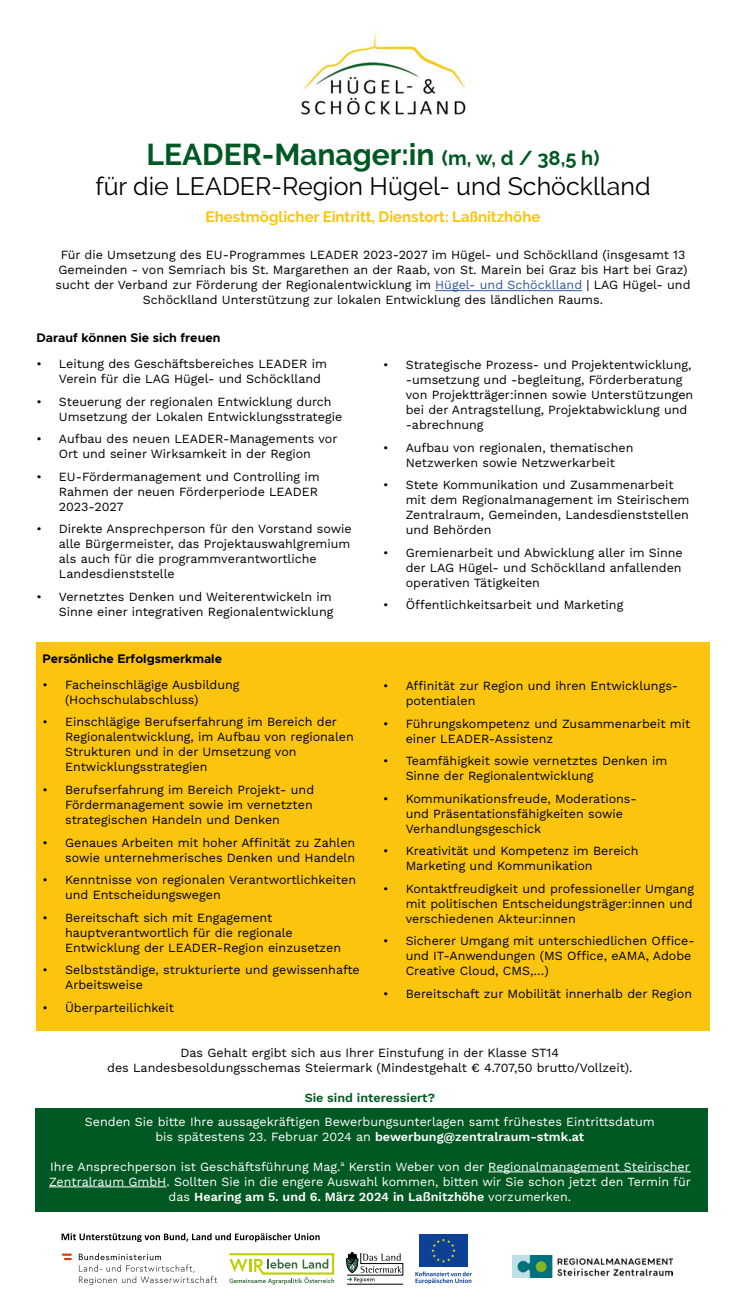
<style>
.page{position:relative;width:745px;height:1312px;background:#fff}
.page>*{position:absolute;margin:0;border:0;box-sizing:border-box;transform-origin:0 0}
.t1{font:700 30px "Raleway";color:#005823}
.t2{font:25px "Raleway";color:#000}
.t3{font:700 15px "Raleway";color:#fbc508}
.t4{font:12.5px/15px "Work Sans";color:#000}
.t5{font:12.5px/15px "Work Sans";color:#fff;text-align:center}
.t6{font:700 12.5px "Metropolis";color:#000}
.t7{font:600 12.5px "Work Sans";color:#005823}
.s1{font-size:20px}
.s2{color:#30589b}
.s3{font-weight:600}
</style>
<div class="page">
<div style="left:36px;top:642px;width:673px;height:388px;background:#fbc50f"></div>
<div style="left:419px;top:1234px;width:48px;height:32px;background:#0e4096"></div>
<svg style="left:431px;top:1238px;width:24px;height:24px"></svg>
<svg style="left:415px;top:1271px;width:56px;height:12px"></svg>
<hr style="left:347px;top:1283px;width:56px;height:1px;background:#000">
<svg style="left:346px;top:1252px;width:57px;height:30px"></svg>
<svg style="left:229px;top:1253px;width:105px;height:31px"></svg>
<svg style="left:79px;top:1253px;width:138px;height:31px"></svg>
<svg style="left:61px;top:1253px;width:10px;height:6px"></svg>
<svg style="left:61px;top:1233px;width:258px;height:8px"></svg>
<img style="left:299px;top:33px;width:167px;height:82px">
<hr style="left:435px;top:290px;width:146px;height:1px;background:#30589b">
<img style="left:512px;top:1255px;width:159px;height:22px">
<div style="left:35px;top:1107px;width:673px;height:104px;background:#005823"></div>
<hr style="left:488px;top:1171px;width:202px;height:1px;background:#fff">
<hr style="left:49px;top:1186px;width:117px;height:1px;background:#fff">
<p class="t1" style="left:146px;top:137px;width:454px">LEADER-Manager:in <span class="s1">(m, w, d / 38,5 h)</span></p>
<p class="t2" style="left:95px;top:171px;width:556px">für die LEADER-Region Hügel- und Schöcklland</p>
<p class="t3" style="left:205px;top:208px;width:336px">Ehestmöglicher Eintritt, Dienstort: Laßnitzhöhe</p>
<p class="t4" style="left:55px;top:247px;width:636px;text-align:center">Für die Umsetzung des EU-Programmes LEADER 2023-2027 im Hügel- und Schöcklland (insgesamt 13<br>Gemeinden - von Semriach bis St. Margarethen an der Raab, von St. Marein bei Graz bis Hart bei Graz) sucht der Verband zur Förderung der Regionalentwicklung im <span class="s2">Hügel- und Schöcklland</span> | LAG Hügel- und Schöcklland Unterstützung zur lokalen Entwicklung des ländlichen Raums.</p>
<p class="t6" style="left:36px;top:330px;width:185px">Darauf können Sie sich freuen</p>
<p class="t4" style="left:59px;top:355px;width:269px;text-indent:-22px">• Leitung des Geschäftsbereiches LEADER im<br>Verein für die LAG Hügel- und Schöcklland</p>
<p class="t4" style="left:59px;top:393px;width:285px;text-indent:-22px">• Steuerung der regionalen Entwicklung durch<br>Umsetzung der Lokalen Entwicklungsstrategie</p>
<p class="t4" style="left:36px;top:430px;width:302px;text-align:center">• Aufbau des neuen LEADER-Managements vor<br>Ort und seiner Wirksamkeit in der Region</p>
<p class="t4" style="left:59px;top:468px;width:262px;text-align:justify;text-indent:-22px">• EU-Fördermanagement und Controlling im Rahmen der neuen Förderperiode LEADER 2023-2027</p>
<p class="t4" style="left:59px;top:520px;width:294px;text-indent:-22px">• Direkte Ansprechperson für den Vorstand sowie alle Bürgermeister, das Projektauswahlgremium als auch für die programmverantwortliche Landesdienststelle</p>
<p class="t4" style="left:36px;top:588px;width:298px;text-align:right">• Vernetztes Denken und Weiterentwickeln im<br>Sinne einer integrativen Regionalentwicklung</p>
<p class="t6" style="left:43px;top:651px;width:181px">Persönliche Erfolgsmerkmale</p>
<p class="t4" style="left:65px;top:676px;width:176px;text-indent:-22px">• Facheinschlägige Ausbildung (Hochschulabschluss)</p>
<p class="t4" style="left:65px;top:714px;width:290px;text-indent:-22px">• Einschlägige Berufserfahrung im Bereich der Regionalentwicklung, im Aufbau von regionalen Strukturen und in der Umsetzung von Entwicklungsstrategien</p>
<p class="t4" style="left:65px;top:781px;width:250px;text-align:justify;text-indent:-22px">• Berufserfahrung im Bereich Projekt- und Fördermanagement sowie im vernetzten strategischen Handeln und Denken</p>
<p class="t4" style="left:43px;top:834px;width:314px;text-align:right">• Genaues Arbeiten mit hoher Affinität zu Zahlen sowie unternehmerisches Denken und Handeln</p>
<p class="t4" style="left:65px;top:871px;width:292px;text-indent:-22px">• Kenntnisse von regionalen Verantwortlichkeiten und Entscheidungswegen</p>
<p class="t4" style="left:65px;top:909px;width:277px;text-indent:-22px">• Bereitschaft sich mit Engagement hauptverantwortlich für die regionale<br>Entwicklung der LEADER-Region einzusetzen</p>
<p class="t4" style="left:65px;top:961px;width:296px;text-indent:-22px">• Selbstständige, strukturierte und gewissenhafte<br>Arbeitsweise</p>
<p class="t4" style="left:43px;top:999px;width:133px">• Überparteilichkeit</p>
<p class="t4" style="left:405px;top:357px;width:289px;text-indent:-22px">• Strategische Prozess- und Projektentwicklung, -umsetzung und -begleitung, Förderberatung von Projektträger:innen sowie Unterstützungen bei der Antragstellung, Projektabwicklung und -abrechnung</p>
<p class="t4" style="left:383px;top:439px;width:252px;text-align:center">• Aufbau von regionalen, thematischen<br>Netzwerken sowie Netzwerkarbeit</p>
<p class="t4" style="left:405px;top:477px;width:285px;text-indent:-22px">• Stete Kommunikation und Zusammenarbeit mit dem Regionalmanagement im Steirischem Zentralraum, Gemeinden, Landesdienststellen und Behörden</p>
<p class="t4" style="left:405px;top:544px;width:278px;text-align:justify;text-indent:-22px">• Gremienarbeit und Abwicklung aller im Sinne der LAG Hügel- und Schöcklland anfallenden operativen Tätigkeiten</p>
<p class="t4" style="left:383px;top:597px;width:241px">• Öffentlichkeitsarbeit und Marketing</p>
<p class="t4" style="left:405px;top:677px;width:274px;text-indent:-22px">• Affinität zur Region und ihren Entwicklungs&shy;potentialen</p>
<p class="t4" style="left:405px;top:715px;width:286px;text-indent:-22px">• Führungskompetenz und Zusammenarbeit mit einer LEADER-Assistenz</p>
<p class="t4" style="left:405px;top:752px;width:263px;text-indent:-22px">• Teamfähigkeit sowie vernetztes Denken im<br>Sinne der Regionalentwicklung</p>
<p class="t4" style="left:405px;top:790px;width:232px;text-indent:-22px">• Kommunikationsfreude, Moderations&shy;und Präsentationsfähigkeiten sowie<br>Verhandlungsgeschick</p>
<p class="t4" style="left:405px;top:842px;width:234px;text-indent:-22px">• Kreativität und Kompetenz im Bereich<br>Marketing und Kommunikation</p>
<p class="t4" style="left:405px;top:880px;width:289px;text-align:justify;text-indent:-22px">• Kontaktfreudigkeit und professioneller Umgang mit politischen Entscheidungsträger:innen und verschiedenen Akteur:innen</p>
<p class="t4" style="left:405px;top:932px;width:290px;text-indent:-22px">• Sicherer Umgang mit unterschiedlichen Office&shy;und IT-Anwendungen (MS Office, eAMA, Adobe<br>Creative Cloud, CMS,…)</p>
<p class="t4" style="left:383px;top:985px;width:310px">• Bereitschaft zur Mobilität innerhalb der Region</p>
<p class="t4" style="left:180px;top:1044px;width:380px">Das Gehalt ergibt sich aus Ihrer Einstufung in der Klasse ST14</p>
<p class="t4" style="left:107px;top:1059px;width:526px">des Landesbesoldungsschemas Steiermark (Mindestgehalt € 4.707,50 brutto/Vollzeit).</p>
<p class="t7" style="left:304px;top:1087px;width:132px">Sie sind interessiert?</p>
<p class="t5" style="left:85px;top:1112px;width:571px">Senden Sie bitte Ihre aussagekräftigen Bewerbungsunterlagen samt frühestes Eintrittsdatum</p>
<p class="t5" style="left:155px;top:1127px;width:430px">bis spätestens 23. Februar 2024 an <span class="s3">bewerbung@zentralraum-stmk.at</span></p>
<p class="t5" style="left:49px;top:1157px;width:643px">Ihre Ansprechperson ist Geschäftsführung Mag.<sup>a</sup> Kerstin Weber von der Regionalmanagement Steirischer<br>Zentralraum GmbH. Sollten Sie in die engere Auswahl kommen, bitten wir Sie schon jetzt den Termin für das <span class="s3">Hearing am 5. und 6. März 2024 in Laßnitzhöhe</span> vorzumerken.</p>
</div>
